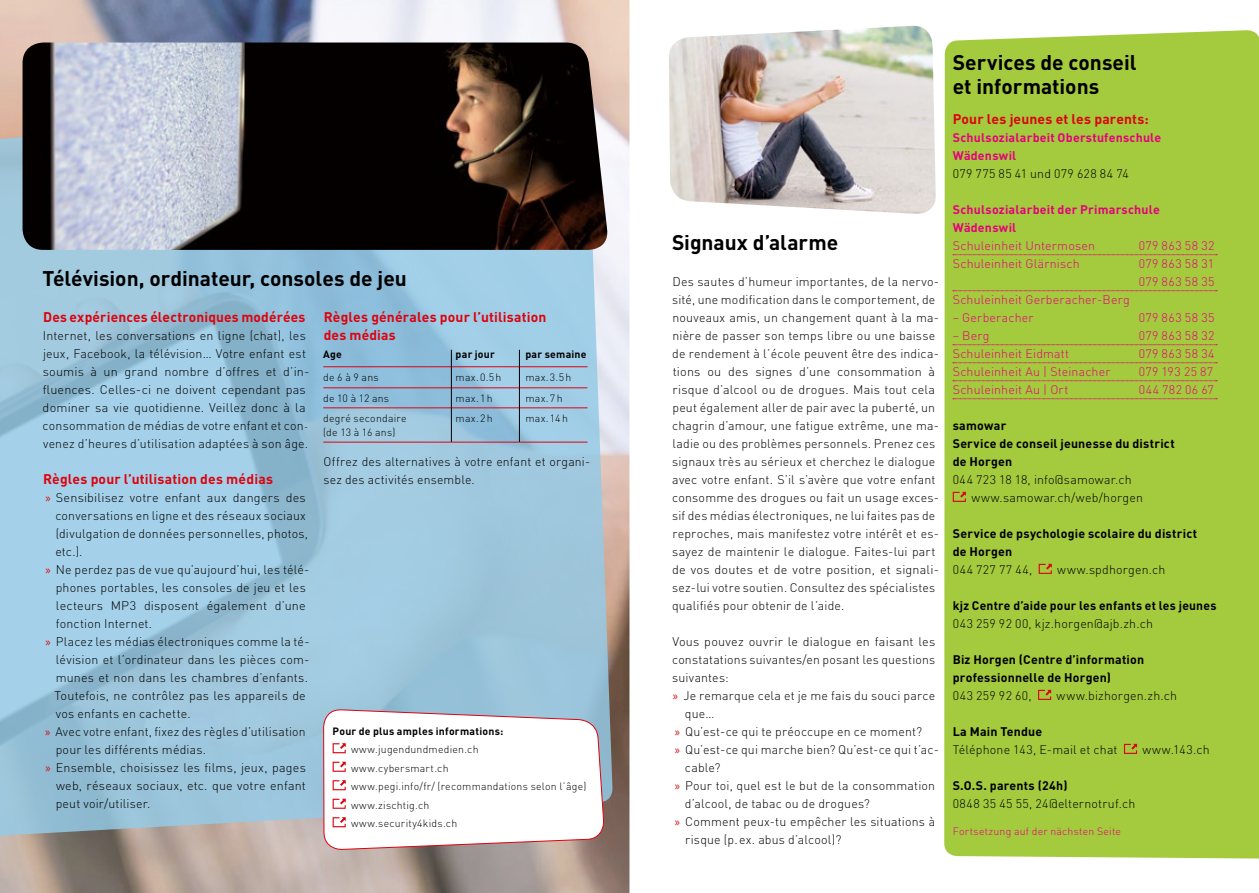
<style>
.page{position:relative;width:1259px;height:893px;background:#fff}
.page>*{position:absolute;margin:0;border:0;box-sizing:border-box;transform-origin:0 0}
.t1{font:700 21px/24px "DINOT";color:#000}
.t2{font:700 13.8px/18px "DINOT";letter-spacing:.01em;color:#dc030e}
.t3{font:300 12.3px/18px "DINOT";letter-spacing:.015em;color:#000}
.t4{font:700 12.3px/18px "DINOT";letter-spacing:.015em;color:#000}
.t5{font:300 12.3px "DINOT";letter-spacing:.015em;color:#e5007c}
.t6{font:700 12.3px/18px "DINOT";letter-spacing:.02em;color:#e5007c}
.t7{font:300 12.3px/18px "DINOT";letter-spacing:.035em;color:#e5007c}
.t8{font:300 12.3px "DINOT";letter-spacing:.04em;color:#000}
.t9{font:300 12.3px "DINOT";letter-spacing:.04em;color:#e5007c}
.t10{font:300 10.5px/18.5px "DINOT";letter-spacing:.025em;color:#000}
.t11{font:700 10.5px "DINOT";letter-spacing:.02em;color:#000}
.t12{font:300 10.5px "DINOT";letter-spacing:.02em;color:#e5007c}
.s1{font-family:"Myriad Pro";font-weight:400;color:#dc030e}
</style>
<div class="page">
<img style="left:0;top:0;width:629px;height:893px">
<svg style="left:0;top:88px;width:613px;height:752px;background:#9ec6dc"></svg>
<div style="left:944px;top:30px;width:315px;height:829px;background:#a4ca3d"></div>
<img style="left:23px;top:43px;width:586px;height:207px">
<img style="left:669px;top:26px;width:267px;height:188px">
<svg style="left:323px;top:289px;width:282px;height:420px;background:#9dc5dc"></svg>
<svg style="left:323px;top:709px;width:282px;height:141px"></svg>
<svg style="left:953px;top:254px;width:264px;height:1px"></svg>
<svg style="left:953px;top:290px;width:264px;height:1px"></svg>
<svg style="left:953px;top:344px;width:264px;height:1px"></svg>
<svg style="left:953px;top:362px;width:264px;height:1px"></svg>
<svg style="left:953px;top:380px;width:264px;height:1px"></svg>
<svg style="left:953px;top:398px;width:264px;height:1px"></svg>
<svg style="left:952px;top:492px;width:14px;height:10px"></svg>
<svg style="left:1038px;top:564px;width:13px;height:10px"></svg>
<svg style="left:1038px;top:690px;width:13px;height:10px"></svg>
<svg style="left:1124px;top:744px;width:13px;height:10px"></svg>
<h1 class="t1" style="left:43px;top:265px;width:366px">Télévision, ordinateur, consoles de jeu</h1>
<p class="t2" style="left:43px;top:307px;width:264px">Des expériences électroniques modérées</p>
<p class="t3" style="left:43px;top:326px;width:268px">Internet, les conversations en ligne (chat), les jeux, Facebook, la télévision… Votre enfant est soumis à un grand nombre d’offres et d’in&shy;fluences. Celles-ci ne doivent cependant pas dominer sa vie quotidienne. Veillez donc à la consommation de médias de votre enfant et con&shy;venez d’heures d’utilisation adaptées à son âge.</p>
<p class="t2" style="left:43px;top:469px;width:231px">Règles pour l’utilisation des médias</p>
<p class="t3" style="left:45px;top:488px;width:262px"><span class="s1">»</span> Sensibilisez votre enfant aux dangers des</p>
<p class="t3" style="left:55px;top:506px;width:252px">conversations en ligne et des réseaux sociaux</p>
<p class="t3" style="left:56px;top:524px;width:254px">(divulgation de données personnelles, photos,</p>
<p class="t3" style="left:55px;top:542px;width:29px">etc.).</p>
<p class="t3" style="left:45px;top:560px;width:266px"><span class="s1">»</span> Ne perdez pas de vue qu’aujourd’hui, les télé-</p>
<p class="t3" style="left:56px;top:578px;width:252px">phones portables, les consoles de jeu et les</p>
<p class="t3" style="left:56px;top:596px;width:251px">lecteurs MP3 disposent également d’une</p>
<p class="t3" style="left:56px;top:614px;width:98px">fonction Internet.</p>
<p class="t3" style="left:45px;top:632px;width:266px"><span class="s1">»</span> Placez les médias électroniques comme la té-</p>
<p class="t3" style="left:56px;top:650px;width:255px">lévision et l’ordinateur dans les pièces com-</p>
<p class="t3" style="left:56px;top:668px;width:254px">munes et non dans les chambres d’enfants.</p>
<p class="t3" style="left:55px;top:686px;width:253px">Toutefois, ne contrôlez pas les appareils de</p>
<p class="t3" style="left:56px;top:704px;width:136px">vos enfants en cachette.</p>
<p class="t3" style="left:45px;top:722px;width:262px"><span class="s1">»</span> Avec votre enfant, fixez des règles d’utilisation</p>
<p class="t3" style="left:56px;top:740px;width:152px">pour les différents médias.</p>
<p class="t3" style="left:45px;top:758px;width:262px"><span class="s1">»</span> Ensemble, choisissez les films, jeux, pages</p>
<p class="t3" style="left:56px;top:776px;width:251px">web, réseaux sociaux, etc. que votre enfant</p>
<p class="t3" style="left:56px;top:794px;width:96px">peut voir/utiliser.</p>
<p class="t2" style="left:324px;top:307px;width:224px">Règles générales pour l’utilisation des médias</p>
<p class="t11" style="left:323px;top:347px;width:20px">Age</p>
<p class="t11" style="left:455px;top:347px;width:41px">par jour</p>
<p class="t11" style="left:525px;top:347px;width:63px">par semaine</p>
<p class="t10" style="left:323px;top:367px;width:57px">de 6 à 9 ans</p>
<p class="t10" style="left:455px;top:367px;width:47px">max.0.5h</p>
<p class="t10" style="left:525px;top:367px;width:47px">max.3.5h</p>
<p class="t10" style="left:323px;top:388px;width:67px">de 10 à 12 ans</p>
<p class="t10" style="left:455px;top:388px;width:39px">max.1h</p>
<p class="t10" style="left:525px;top:388px;width:39px">max.7h</p>
<p class="t10" style="left:323px;top:410px;width:85px;line-height:14.2px">degré secondaire (de 13 à 16 ans)</p>
<p class="t10" style="left:455px;top:408px;width:39px">max.2h</p>
<p class="t10" style="left:525px;top:408px;width:44px">max.14h</p>
<p class="t3" style="left:323px;top:452px;width:268px">Offrez des alternatives à votre enfant et organi&shy;sez des activités ensemble.</p>
<p class="t11" style="left:333px;top:724px;width:172px">Pour de plus amples informations:</p>
<p class="t10" style="left:351px;top:740px;width:237px">www.jugendundmedien.ch<br>www.cybersmart.ch<br>www.pegi.info/fr/ (recommandations selon l’âge) www.zischtig.ch<br>www.security4kids.ch</p>
<h1 class="t1" style="left:672px;top:229px;width:168px">Signaux d’alarme</h1>
<p class="t3" style="left:672px;top:272px;width:268px">Des sautes d’humeur importantes, de la nervo&shy;sité, une modification dans le comportement, de nouveaux amis, un changement quant à la ma&shy;nière de passer son temps libre ou une baisse de rendement à l’école peuvent être des indica&shy;tions ou des signes d’une consommation à risque d’alcool ou de drogues. Mais tout cela peut également aller de pair avec la puberté, un chagrin d’amour, une fatigue extrême, une ma&shy;ladie ou des problèmes personnels. Prenez ces signaux très au sérieux et cherchez le dialogue avec votre enfant. S’il s’avère que votre enfant consomme des drogues ou fait un usage exces&shy;sif des médias électroniques, ne lui faites pas de reproches, mais manifestez votre intérêt et es&shy;sayez de maintenir le dialogue. Faites- lui part de vos doutes et de votre position, et signali&shy;sez- lui votre soutien. Consultez des spécialistes qualifiés pour obtenir de l’aide.</p>
<p class="t3" style="left:672px;top:632px;width:264px">Vous pouvez ouvrir le dialogue en faisant les</p>
<p class="t3" style="left:672px;top:650px;width:265px">constatations suivantes/en posant les questions</p>
<p class="t3" style="left:672px;top:668px;width:58px">suivantes:</p>
<p class="t3" style="left:673px;top:686px;width:264px"><span class="s1">»</span> Je remarque cela et je me fais du souci parce</p>
<p class="t3" style="left:685px;top:704px;width:31px">que…</p>
<p class="t3" style="left:675px;top:722px;width:249px"><span class="s1">»</span> Qu’est-ce qui te préoccupe en ce moment?</p>
<p class="t3" style="left:675px;top:740px;width:266px"><span class="s1">»</span> Qu’est-ce qui marche bien? Qu’est-ce qui t’ac-</p>
<p class="t3" style="left:685px;top:758px;width:37px">cable?</p>
<p class="t3" style="left:675px;top:776px;width:262px"><span class="s1">»</span> Pour toi, quel est le but de la consommation</p>
<p class="t3" style="left:685px;top:794px;width:187px">d’alcool, de tabac ou de drogues?</p>
<p class="t3" style="left:675px;top:812px;width:262px"><span class="s1">»</span> Comment peux-tu empêcher les situations à</p>
<p class="t3" style="left:685px;top:830px;width:158px">risque (p.ex. abus d’alcool)?</p>
<h1 class="t1" style="left:952px;top:49px;width:185px">Services de conseil et informations</h1>
<p class="t2" style="left:952px;top:109px;width:198px">Pour les jeunes et les parents:</p>
<p class="t6" style="left:952px;top:128px;width:210px">Schulsozialarbeit Oberstufenschule<br>Wädenswil</p>
<p class="t3" style="left:952px;top:164px;width:177px">079 775 85 41 und 079 628 84 74</p>
<p class="t6" style="left:952px;top:200px;width:209px">Schulsozialarbeit der Primarschule<br>Wädenswil</p>
<p class="t5" style="left:952px;top:237px;width:144px">Schuleinheit Untermosen</p>
<p class="t5" style="left:1138px;top:237px;width:77px">079 863 58 32</p>
<p class="t5" style="left:952px;top:255px;width:128px">Schuleinheit Glärnisch</p>
<p class="t7" style="left:1138px;top:254px;width:77px">079 863 58 31<br>079 863 58 35</p>
<p class="t5" style="left:952px;top:291px;width:179px">Schuleinheit Gerberacher- Berg</p>
<p class="t5" style="left:952px;top:309px;width:82px">– Gerberacher</p>
<p class="t7" style="left:1138px;top:308px;width:77px">079 863 58 35</p>
<p class="t5" style="left:952px;top:327px;width:38px">– Berg</p>
<p class="t5" style="left:1138px;top:327px;width:77px">079 863 58 32</p>
<p class="t5" style="left:952px;top:345px;width:118px">Schuleinheit Eidmatt</p>
<p class="t9" style="left:1138px;top:345px;width:77px">079 863 58 34</p>
<p class="t5" style="left:952px;top:363px;width:159px">Schuleinheit Au | Steinacher</p>
<p class="t5" style="left:1138px;top:363px;width:76px">079 193 25 87</p>
<p class="t5" style="left:952px;top:381px;width:117px">Schuleinheit Au | Ort</p>
<p class="t5" style="left:1138px;top:381px;width:77px">044 782 06 67</p>
<p class="t4" style="left:952px;top:416px;width:223px">samowar<br>Service de conseil jeunesse du district de Horgen</p>
<p class="t3" style="left:971px;top:470px;width:173px;text-indent:-19px">044 723 18 18, info@samowar.ch www.samowar.ch/web/horgen</p>
<p class="t4" style="left:952px;top:524px;width:246px">Service de psychologie scolaire du district de Horgen</p>
<p class="t8" style="left:952px;top:561px;width:81px">044 727 77 44,</p>
<p class="t3" style="left:1057px;top:560px;width:110px">www.spdhorgen.ch</p>
<p class="t4" style="left:952px;top:596px;width:265px">kjz Centre d’aide pour les enfants et les jeunes</p>
<p class="t3" style="left:952px;top:614px;width:202px">043 259 92 00, kjz.horgen@ajb.zh.ch</p>
<p class="t4" style="left:952px;top:650px;width:193px">Biz Horgen (Centre d’information professionnelle de Horgen)</p>
<p class="t3" style="left:952px;top:686px;width:80px">043 259 92 60,</p>
<p class="t3" style="left:1056px;top:686px;width:122px">www.bizhorgen.zh.ch</p>
<p class="t4" style="left:952px;top:722px;width:91px">La Main Tendue</p>
<p class="t3" style="left:952px;top:740px;width:166px">Téléphone 143, E-mail et chat</p>
<p class="t3" style="left:1142px;top:740px;width:69px">www.143.ch</p>
<p class="t4" style="left:952px;top:776px;width:116px">S.O.S. parents (24h)</p>
<p class="t3" style="left:952px;top:794px;width:184px">0848 35 45 55, 24@elternotruf.ch</p>
<p class="t12" style="left:952px;top:824px;width:170px">Fortsetzung auf der nächsten Seite</p>
</div>
